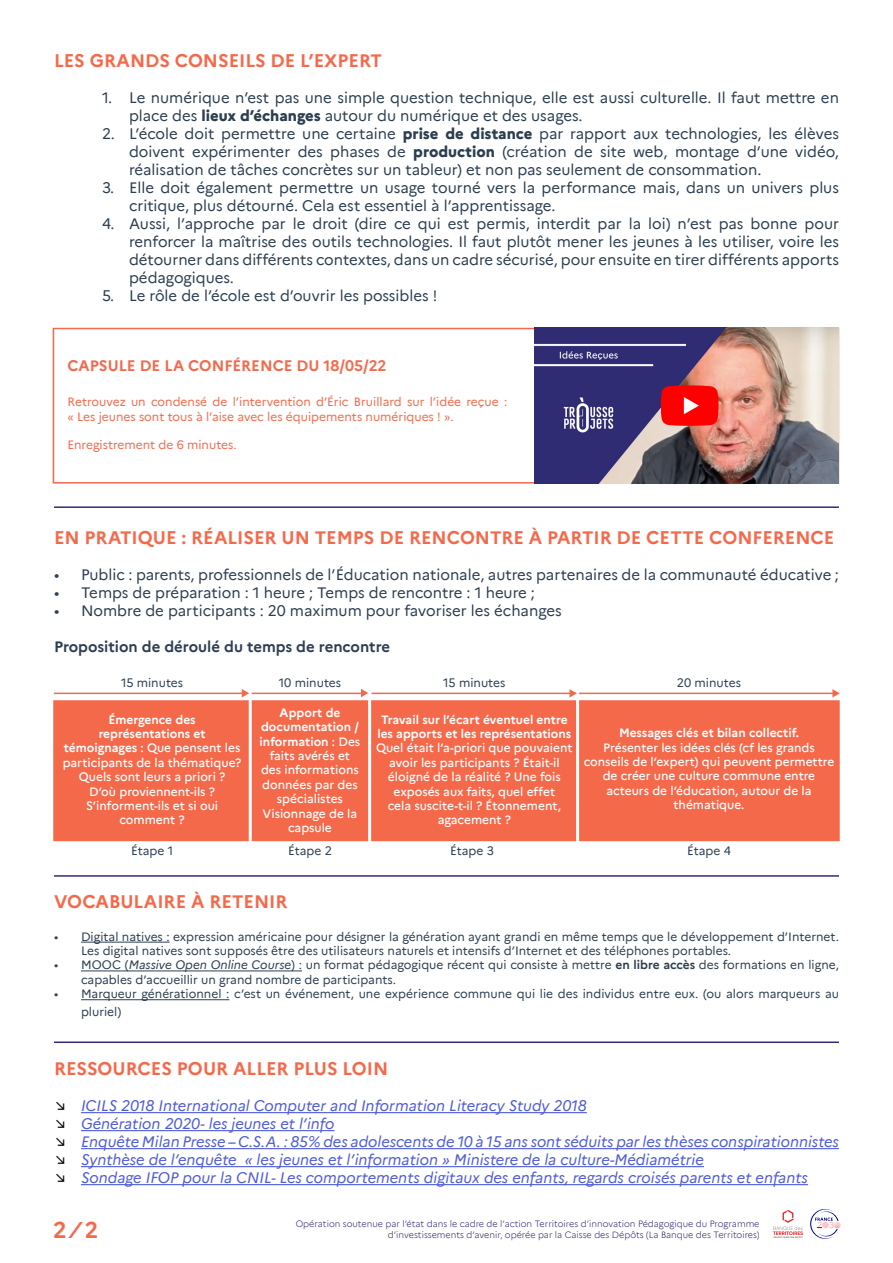
<style>
.page{position:relative;width:893px;height:1263px;background:#fff}
.page>*{position:absolute;margin:0;border:0;box-sizing:border-box;transform-origin:0 0}
.t1{font:700 22.5px "Marianne";color:#f5694b}
.t2{font:700 18px "Marianne";color:#f5694b}
.t3{font:15px/18px "Marianne";color:#2c3e50}
.t4{font:italic 15px "Marianne";color:#4f5cd6}
.t5{font:700 15px "Marianne";color:#2c3e50}
.t6{font:700 15px "Marianne";color:#f5694b}
.t7{font:500 12px/14.4px "Marianne";color:#fff;text-align:center}
.t8{font:12px/14.4px "Marianne";color:#2c3e50}
.t9{font:12px/14.4px "Marianne";color:#f5694b}
.t10{font:700 12px "Marianne";color:#fff}
.t11{font:300 9px "Marianne";color:#312a74}
.s1{font-weight:800}
.s2{font-weight:700}
.s3{font-style:italic}
.s4{font-style:normal;color:#000}
</style>
<div class="page">
<div style="left:53px;top:700px;width:787px;height:141px;background:#f5694b;border:2px solid #f5694b"></div>
<hr style="left:54px;top:693px;width:193px;height:1px;background:#f5694b">
<hr style="left:250px;top:693px;width:114px;height:1px;background:#f5694b">
<hr style="left:371px;top:693px;width:201px;height:1px;background:#f5694b">
<hr style="left:572px;top:693px;width:264px;height:1px;background:#f5694b">
<hr style="left:249px;top:692px;width:3px;height:153px;background:#fff">
<hr style="left:368px;top:692px;width:3px;height:153px;background:#fff">
<hr style="left:576px;top:680px;width:3px;height:165px;background:#fff">
<hr style="left:54px;top:506px;width:785px;height:2px;background:#312a74">
<div style="left:53px;top:328px;width:786px;height:155px;border:2px solid #f5694b"></div>
<img style="left:534px;top:328px;width:305px;height:155px">
<svg style="left:661px;top:385px;width:57px;height:41px;background:#fa1617"></svg>
<svg style="left:242px;top:689px;width:7px;height:8px"></svg>
<svg style="left:361px;top:689px;width:7px;height:8px"></svg>
<svg style="left:569px;top:689px;width:8px;height:9px"></svg>
<svg style="left:832px;top:689px;width:8px;height:9px"></svg>
<svg style="left:773px;top:1210px;width:30px;height:28px"></svg>
<svg style="left:810px;top:1209px;width:31px;height:30px"></svg>
<hr style="left:81px;top:1112px;width:506px;height:1px;background:#4f5cd6">
<hr style="left:81px;top:1130px;width:253px;height:1px;background:#4f5cd6">
<hr style="left:81px;top:1148px;width:758px;height:1px;background:#4f5cd6">
<hr style="left:81px;top:1166px;width:623px;height:1px;background:#4f5cd6">
<hr style="left:81px;top:1184px;width:727px;height:1px;background:#4f5cd6">
<hr style="left:54px;top:875px;width:785px;height:2px;background:#312a74">
<hr style="left:81px;top:942px;width:89px;height:1px;background:#2c3e50">
<hr style="left:81px;top:970px;width:221px;height:1px;background:#2c3e50">
<hr style="left:81px;top:999px;width:148px;height:1px;background:#2c3e50">
<hr style="left:54px;top:1041px;width:785px;height:2px;background:#312a74">
<p class="t2" style="left:54px;top:46px;width:329px">LES GRANDS CONSEILS DE L’EXPERT</p>
<p class="t3" style="left:129px;top:87px;width:711px;text-indent:-27px">1. Le numérique n’est pas une simple question technique, elle est aussi culturelle. Il faut mettre en place des <span class="s1">lieux d’échanges</span> autour du numérique et des usages.</p>
<p class="t3" style="left:129px;top:123px;width:711px;text-align:justify;text-indent:-27px">2. L’école doit permettre une certaine <span class="s1">prise de distance</span> par rapport aux technologies, les élèves doivent expérimenter des phases de <span class="s1">production</span> (création de site web, montage d’une vidéo, réalisation de tâches concrètes sur un tableur) et non pas seulement de consommation.</p>
<p class="t3" style="left:129px;top:177px;width:711px;text-indent:-27px">3. Elle doit également permettre un usage tourné vers la performance mais, dans un univers plus critique, plus détourné. Cela est essentiel à l’apprentissage.</p>
<p class="t3" style="left:129px;top:213px;width:711px;text-align:justify;text-indent:-27px">4. Aussi, l’approche par le droit (dire ce qui est permis, interdit par la loi) n’est pas bonne pour renforcer la maîtrise des outils technologies. Il faut plutôt mener les jeunes à les utiliser, voire les détourner dans différents contextes, dans un cadre sécurisé, pour ensuite en tirer différents apports pédagogiques.</p>
<p class="t3" style="left:102px;top:285px;width:337px">5. Le rôle de l’école est d’ouvrir les possibles !</p>
<p class="t6" style="left:68px;top:354px;width:321px">CAPSULE DE LA CONFÉRENCE DU 18/05/22</p>
<p class="t9" style="left:68px;top:394px;width:441px">Retrouvez un condensé de l’intervention d’Éric Bruillard sur l’idée reçue : « Les jeunes sont tous à l’aise avec les équipements numériques ! ».</p>
<p class="t9" style="left:68px;top:437px;width:171px">Enregistrement de 6 minutes.</p>
<p class="t2" style="left:54px;top:523px;width:782px">EN PRATIQUE : RÉALISER UN TEMPS DE RENCONTRE À PARTIR DE CETTE CONFERENCE</p>
<p class="t3" style="left:54px;top:564px;width:786px">• Public : parents, professionnels de l’Éducation nationale, autres partenaires de la communauté éducative ;</p>
<p class="t3" style="left:54px;top:582px;width:482px">• Temps de préparation : 1 heure ; Temps de rencontre : 1 heure ;</p>
<p class="t3" style="left:54px;top:600px;width:509px">• Nombre de participants : 20 maximum pour favoriser les échanges</p>
<p class="t5" style="left:54px;top:635px;width:338px">Proposition de déroulé du temps de rencontre</p>
<p class="t8" style="left:121px;top:674px;width:64px">15 minutes</p>
<p class="t8" style="left:279px;top:674px;width:64px">10 minutes</p>
<p class="t8" style="left:443px;top:674px;width:64px">15 minutes</p>
<p class="t8" style="left:677px;top:674px;width:66px">20 minutes</p>
<p class="t7" style="left:63px;top:711px;width:180px"><span class="s2">Émergence des représentations et témoignages</span> : Que pensent les participants de la thématique?</p>
<p class="t7" style="left:79px;top:769px;width:148px">Quels sont leurs a priori ?</p>
<p class="t7" style="left:86px;top:783px;width:134px">D’où proviennent-ils ?<br>S’informent-ils et si oui comment ?</p>
<p class="t7" style="left:260px;top:704px;width:102px"><span class="s2">Apport de documentation / information</span> : Des faits avérés et des informations données par des spécialistes</p>
<p class="t7" style="left:263px;top:805px;width:96px">Visionnage de la capsule</p>
<p class="t7" style="left:376px;top:711px;width:198px"><span class="s2">Travail sur l’écart éventuel entre les apports et les représentations<br></span>Quel était l’a-priori que pouvaient avoir les participants ? Était-il éloigné de la réalité ? Une fois exposés aux faits, quel effet<br>cela suscite-t-il ? Étonnement, agacement ?</p>
<p class="t10" style="left:619px;top:724px;width:182px">Messages clés et bilan collectif.</p>
<p class="t7" style="left:584px;top:739px;width:252px">Présenter les idées clés (cf les grands conseils de l’expert) qui peuvent permettre de créer une culture commune entre acteurs de l’éducation, autour de la thématique.</p>
<p class="t8" style="left:131px;top:842px;width:44px">Étape 1</p>
<p class="t8" style="left:288px;top:842px;width:45px">Étape 2</p>
<p class="t8" style="left:450px;top:842px;width:45px">Étape 3</p>
<p class="t8" style="left:687px;top:842px;width:45px">Étape 4</p>
<p class="t2" style="left:54px;top:888px;width:235px">VOCABULAIRE À RETENIR</p>
<p class="t8" style="left:81px;top:928px;width:759px;text-indent:-27px">• Digital natives : expression américaine pour désigner la génération ayant grandi en même temps que le développement d’Internet.<br>Les digital natives sont supposés être des utilisateurs naturels et intensifs d’Internet et des téléphones portables.</p>
<p class="t8" style="left:81px;top:957px;width:759px;text-indent:-27px">• MOOC (<span class="s3">Massive Open Online Course</span>) : un format pédagogique récent qui consiste à mettre <span class="s2">en libre accès</span> des formations en ligne, capables d’accueillir un grand nombre de participants.</p>
<p class="t8" style="left:81px;top:984px;width:759px;line-height:18px;text-indent:-27px">• Marqueur générationnel : c’est un événement, une expérience commune qui lie des individus entre eux. (ou alors marqueurs au pluriel)</p>
<p class="t2" style="left:54px;top:1054px;width:336px">RESSOURCES POUR ALLER PLUS LOIN</p>
<p class="t4" style="left:54px;top:1094px;width:534px"><span class="s4">↘</span> ICILS 2018 International Computer and Information Literacy Study 2018</p>
<p class="t4" style="left:54px;top:1112px;width:282px"><span class="s4">↘</span> Génération 2020- les jeunes et l’info</p>
<p class="t4" style="left:54px;top:1130px;width:786px"><span class="s4">↘</span> Enquête Milan Presse – C.S.A. : 85% des adolescents de 10 à 15 ans sont séduits par les thèses conspirationnistes</p>
<p class="t4" style="left:54px;top:1148px;width:651px"><span class="s4">↘</span> Synthèse de l’enquête « les jeunes et l’information » Ministere de la culture-Médiamétrie</p>
<p class="t4" style="left:54px;top:1166px;width:755px"><span class="s4">↘</span> Sondage IFOP pour la CNIL- Les comportements digitaux des enfants, regards croisés parents et enfants</p>
<p class="t1" style="left:53px;top:1212px;width:47px">2 ⁄ 2</p>
<p class="t11" style="left:296px;top:1217px;width:465px">Opération soutenue par l’état dans le cadre de l’action Territoires d’innovation Pédagogique du Programme</p>
<p class="t11" style="left:388px;top:1228px;width:373px">d’investissements d’avenir, opérée par la Caisse des Dépôts (La Banque des Territoires)</p>
</div>
